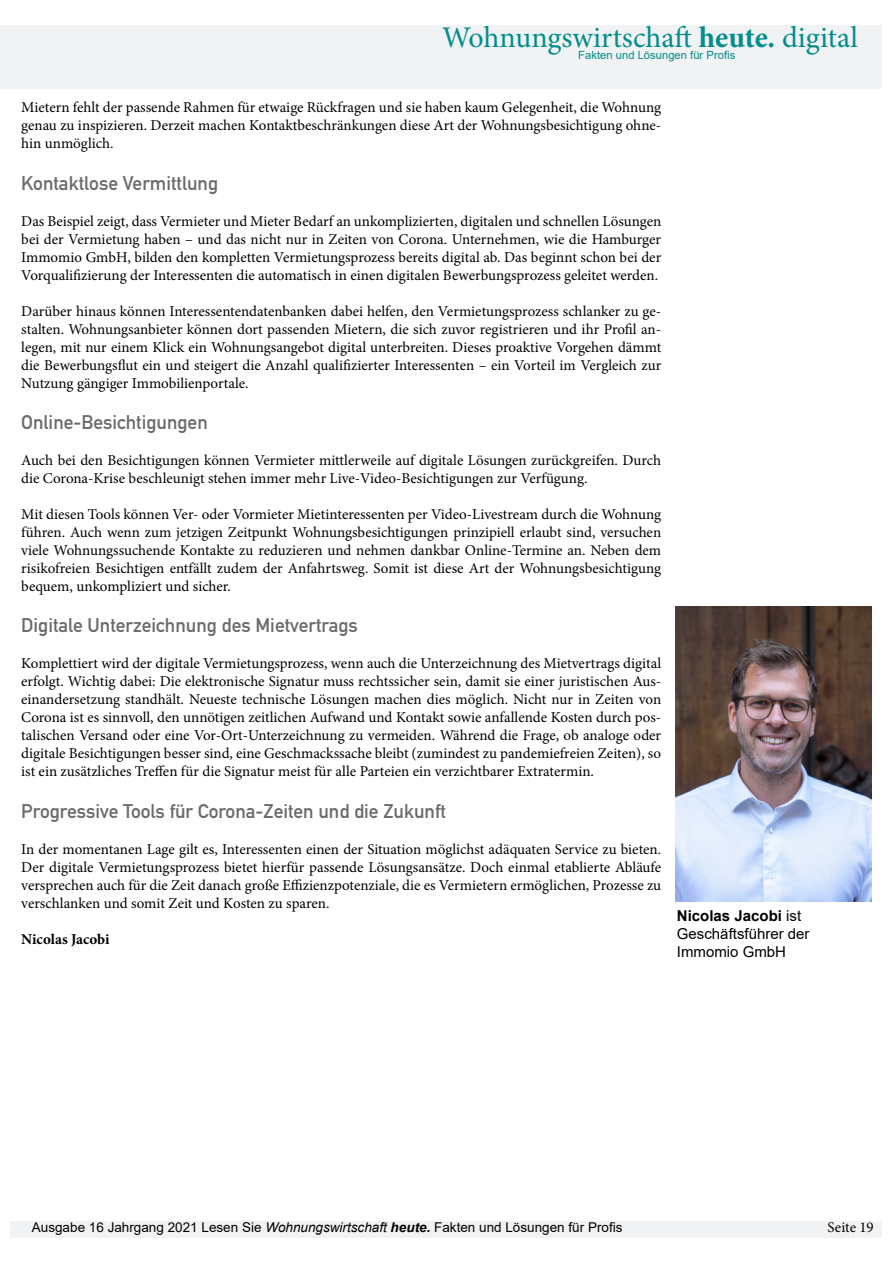
<style>
.page{position:relative;width:893px;height:1263px;background:#fff}
.page>*{position:absolute;margin:0;border:0;box-sizing:border-box;transform-origin:0 0}
.t1{font:30px "Minion Pro";color:#038c8c}
.t2{font:19.5px "DIN Mittelschrift Std";color:#6b6b6b}
.t3{font:15px/18px "Minion Pro";color:#000;text-align:justify}
.t4{font:15px/18px "Arial";color:#000}
.t5{font:700 15px "Minion Pro";color:#000}
.t6{font:13.5px "Arial";color:#000}
.t7{font:11.25px "Arial";color:#038c8c}
.s1{font-weight:700}
.s2{font-style:italic}
.s3{font-weight:700;font-style:italic}
</style>
<div class="page">
<div style="left:11px;top:1221px;width:871px;height:16px;background:#f1f2f3"></div>
<div style="left:0;top:26px;width:872px;height:63px;background:#f1f2f3"></div>
<img style="left:675px;top:606px;width:197px;height:295px">
<h1 class="t1" style="left:442px;top:18px;width:417px">Wohnungswirtschaft <span class="s1">heute.</span> digital</h1>
<h1 class="t1" style="left:453px;top:23px;width:417px">Wohnungswirtschaft <span class="s1">heute.</span> digital</h1>
<p class="t7" style="left:578px;top:47px;width:158px">Fakten und Lösungen für Profis</p>
<p class="t7" style="left:589px;top:53px;width:158px">Fakten und Lösungen für Profis</p>
<p class="t3" style="left:21px;top:98px;width:641px">Mietern fehlt der passende Rahmen für etwaige Rückfragen und sie haben kaum Gelegenheit, die Wohnung genau zu inspizieren. Derzeit machen Kontaktbeschränkungen diese Art der Wohnungsbesichtigung ohne&shy;hin unmöglich.</p>
<h2 class="t2" style="left:21px;top:171px;width:198px">Kontaktlose Vermittlung</h2>
<p class="t3" style="left:21px;top:212px;width:641px">Das Beispiel zeigt, dass Vermieter und Mieter Bedarf an unkomplizierten, digitalen und schnellen Lösungen bei der Vermietung haben – und das nicht nur in Zeiten von Corona. Unternehmen, wie die Hamburger Immomio GmbH, bilden den kompletten Vermietungsprozess bereits digital ab. Das beginnt schon bei der Vorqualifizierung der Interessenten die automatisch in einen digitalen Bewerbungsprozess geleitet werden.</p>
<p class="t3" style="left:21px;top:302px;width:641px">Darüber hinaus können Interessentendatenbanken dabei helfen, den Vermietungsprozess schlanker zu ge&shy;stalten. Wohnungsanbieter können dort passenden Mietern, die sich zuvor registrieren und ihr Profil an&shy;legen, mit nur einem Klick ein Wohnungsangebot digital unterbreiten. Dieses proaktive Vorgehen dämmt die Bewerbungsflut ein und steigert die Anzahl qualifizierter Interessenten – ein Vorteil im Vergleich zur Nutzung gängiger Immobilienportale.</p>
<h2 class="t2" style="left:21px;top:411px;width:188px">Online-Besichtigungen</h2>
<p class="t3" style="left:21px;top:451px;width:641px">Auch bei den Besichtigungen können Vermieter mittlerweile auf digitale Lösungen zurückgreifen. Durch die Corona-Krise beschleunigt stehen immer mehr Live-Video-Besichtigungen zur Verfügung.</p>
<p class="t3" style="left:21px;top:505px;width:641px">Mit diesen Tools können Ver- oder Vormieter Mietinteressenten per Video-Livestream durch die Wohnung führen. Auch wenn zum jetzigen Zeitpunkt Wohnungsbesichtigungen prinzipiell erlaubt sind, versuchen viele Wohnungssuchende Kontakte zu reduzieren und nehmen dankbar Online-Termine an. Neben dem risikofreien Besichtigen entfällt zudem der Anfahrtsweg. Somit ist diese Art der Wohnungsbesichtigung bequem, unkompliziert und sicher.</p>
<h2 class="t2" style="left:21px;top:614px;width:338px">Digitale Unterzeichnung des Mietvertrags</h2>
<p class="t3" style="left:21px;top:655px;width:641px">Komplettiert wird der digitale Vermietungsprozess, wenn auch die Unterzeichnung des Mietvertrags digital erfolgt. Wichtig dabei: Die elektronische Signatur muss rechtssicher sein, damit sie einer juristischen Aus&shy;einandersetzung standhält. Neueste technische Lösungen machen dies möglich. Nicht nur in Zeiten von Corona ist es sinnvoll, den unnötigen zeitlichen Aufwand und Kontakt sowie anfallende Kosten durch pos&shy;talischen Versand oder eine Vor-Ort-Unterzeichnung zu vermeiden. Während die Frage, ob analoge oder digitale Besichtigungen besser sind, eine Geschmackssache bleibt (zumindest zu pandemiefreien Zeiten), so ist ein zusätzliches Treffen für die Signatur meist für alle Parteien ein verzichtbarer Extratermin.</p>
<h2 class="t2" style="left:21px;top:799px;width:426px">Progressive Tools für Corona-Zeiten und die Zukunft</h2>
<p class="t3" style="left:21px;top:840px;width:641px">In der momentanen Lage gilt es, Interessenten einen der Situation möglichst adäquaten Service zu bieten.<br>Der digitale Vermietungsprozess bietet hierfür passende Lösungsansätze. Doch einmal etablierte Abläufe versprechen auch für die Zeit danach große Effizienzpotenziale, die es Vermietern ermöglichen, Prozesse zu verschlanken und somit Zeit und Kosten zu sparen.</p>
<p class="t5" style="left:21px;top:928px;width:90px">Nicolas Jacobi</p>
<p class="t4" style="left:677px;top:906px;width:134px"><span class="s1">Nicolas Jacobi</span> ist<br>Geschäftsführer der<br>Immomio GmbH</p>
<p class="t6" style="left:32px;top:1218px;width:592px">Ausgabe 16 Jahrgang 2021 Lesen Sie <span class="s2">Wohnungswirtschaft</span> <span class="s3">heute.</span> Fakten und Lösungen für Profis</p>
<p class="t3" style="left:828px;top:1218px;width:48px">Seite 19</p>
</div>
